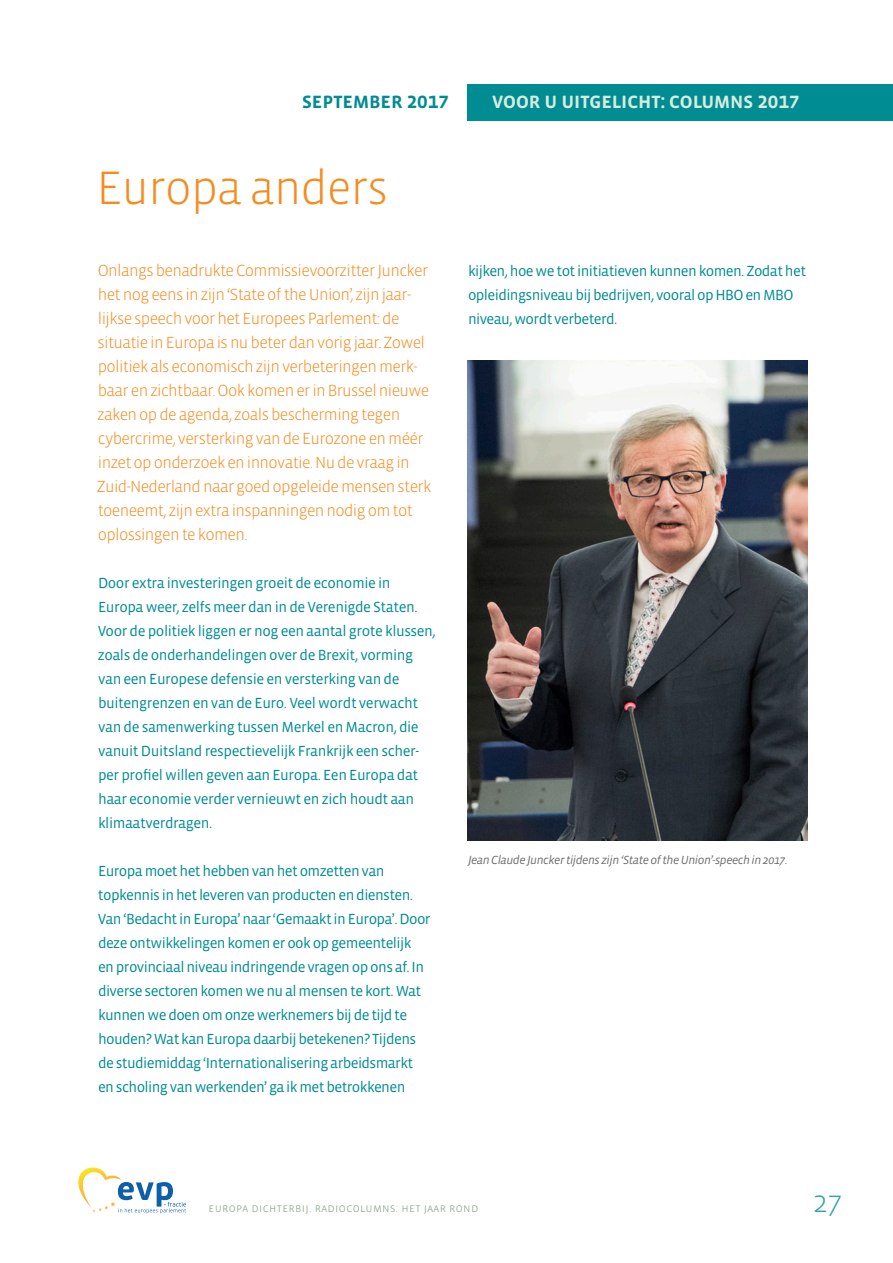
<style>
.page{position:relative;width:893px;height:1263px;background:#fff}
.page>*{position:absolute;margin:0;border:0;box-sizing:border-box;transform-origin:0 0}
.Koppen_1{font:300 48px "Vista Sans OT";letter-spacing:-.025em;color:#f68b1f}
.t1{font:300 30px "Vista Sans OT";color:#008c93}
.Maand{font:500 22.5px "Vista Sans OT";letter-spacing:-.03em;color:#d7ecde}
.Maand-2{font:500 22.5px "Vista Sans OT";letter-spacing:-.03em;color:#008c93}
.Intro_tekst{font:300 16.5px/24px "Vista Sans OT";letter-spacing:-.04em;color:#f68b1f}
.Paragraph{font:15px/24px "Vista Sans OT";letter-spacing:-.04em;color:#008c93}
.Captions{font:italic 12px "Vista Sans OT";letter-spacing:-.04em;color:#6c6d70}
.t2{font:300 12px "Vista Sans OT";letter-spacing:.03em;color:#85a187}
</style>
<div class="page">
<svg style="left:78px;top:1167px;width:108px;height:46px"></svg>
<div style="left:468px;top:84px;width:425px;height:36px;background:#008c93"></div>
<img style="left:468px;top:360px;width:340px;height:480px">
<p class="Maand-2" style="left:302px;top:89px;width:149px">September 2017</p>
<p class="Maand" style="left:492px;top:89px;width:309px">Voor u uitgelicht: columns 2017</p>
<p class="Koppen_1" style="left:96px;top:163px;width:294px">Europa anders</p>
<p class="Intro_tekst" style="left:97px;top:259px;width:336px">Onlangs benadrukte Commissievoorzitter Juncker het nog eens in zijn ‘State of the Union’, zijn jaar&shy;lijkse speech voor het Europees Parlement: de situatie in Europa is nu beter dan vorig jaar. Zowel politiek als economisch zijn verbeteringen merk&shy;baar en zichtbaar. Ook komen er in Brussel nieuwe zaken op de agenda, zoals bescherming tegen cybercrime, versterking van de Eurozone en méér inzet op onderzoek en innovatie. Nu de vraag in Zuid-Nederland naar goed opgeleide mensen sterk toeneemt, zijn extra inspanningen nodig om tot oplossingen te komen.</p>
<p class="Paragraph" style="left:98px;top:571px;width:340px">Door extra investeringen groeit de economie in Europa weer, zelfs meer dan in de Verenigde Staten.<br>Voor de politiek liggen er nog een aantal grote klussen, zoals de onderhandelingen over de Brexit, vorming van een Europese defensie en versterking van de buitengrenzen en van de Euro. Veel wordt verwacht van de samenwerking tussen Merkel en Macron, die vanuit Duitsland respectievelijk Frankrijk een scher&shy;per profiel willen geven aan Europa. Een Europa dat haar economie verder vernieuwt en zich houdt aan klimaatverdragen.</p>
<p class="Paragraph" style="left:98px;top:859px;width:334px">Europa moet het hebben van het omzetten van topkennis in het leveren van producten en diensten.<br>Van ‘Bedacht in Europa’ naar ‘Gemaakt in Europa’. Door deze ontwikkelingen komen er ook op gemeentelijk en provinciaal niveau indringende vragen op ons af. In diverse sectoren komen we nu al mensen te kort. Wat kunnen we doen om onze werknemers bij de tijd te houden? Wat kan Europa daarbij betekenen? Tijdens de studiemiddag ‘Internationalisering arbeidsmarkt en scholing van werkenden’ ga ik met betrokkenen</p>
<p class="Paragraph" style="left:468px;top:259px;width:340px">kijken, hoe we tot initiatieven kunnen komen. Zodat het opleidingsniveau bij bedrijven, vooral op HBO en MBO niveau, wordt verbeterd.</p>
<p class="Captions" style="left:468px;top:854px;width:321px">Jean Claude Juncker tijdens zijn ‘State of the Union’-speech in 2017.</p>
<p class="t2" style="left:208px;top:1202px;width:271px">Europa dichterbij. radiocolumns: het jaar rond</p>
<h2 class="t1" style="left:813px;top:1187px;width:31px">27</h2>
</div>
